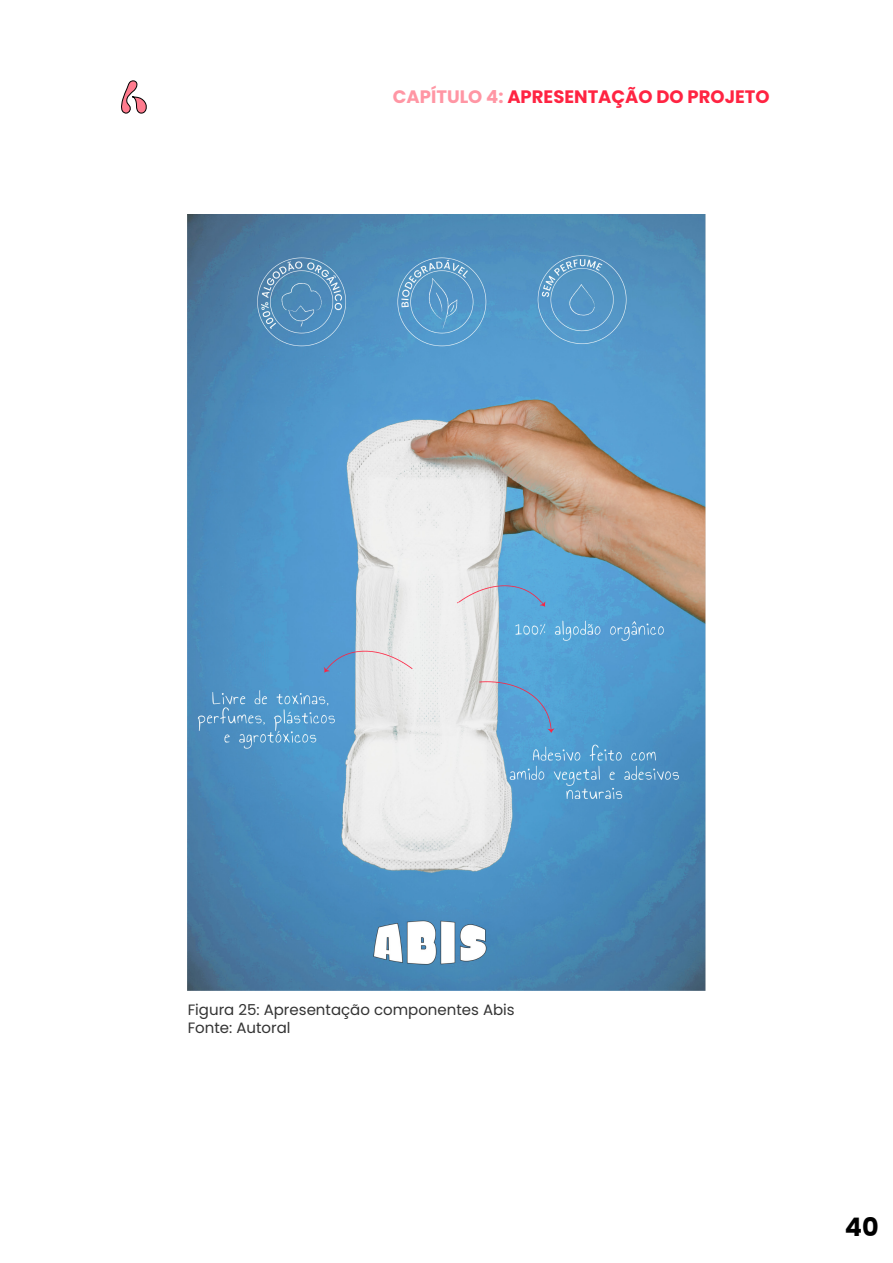
<style>
.page{position:relative;width:893px;height:1263px;background:#fff}
.page>*{position:absolute;margin:0;border:0;box-sizing:border-box;transform-origin:0 0}
.t1{font:700 25.5px "Poppins";color:#000}
.t2{font:700 18px "Poppins";color:#ff2442}
.t3{font:15px "Poppins";color:#333}
.s1{color:#ff96a4}
</style>
<div class="page">
<svg style="left:121px;top:80px;width:26px;height:34px"></svg>
<img style="left:188px;top:214px;width:517px;height:777px">
<p class="t2" style="left:393px;top:86px;width:378px"><span class="s1">CAPÍTULO 4:</span> APRESENTAÇÃO DO PROJETO</p>
<p class="t3" style="left:188px;top:1001px;width:329px">Figura 25: Apresentação componentes Abis</p>
<p class="t3" style="left:188px;top:1019px;width:104px">Fonte: Autoral</p>
<p class="t1" style="left:845px;top:1212px;width:35px">40</p>
</div>
